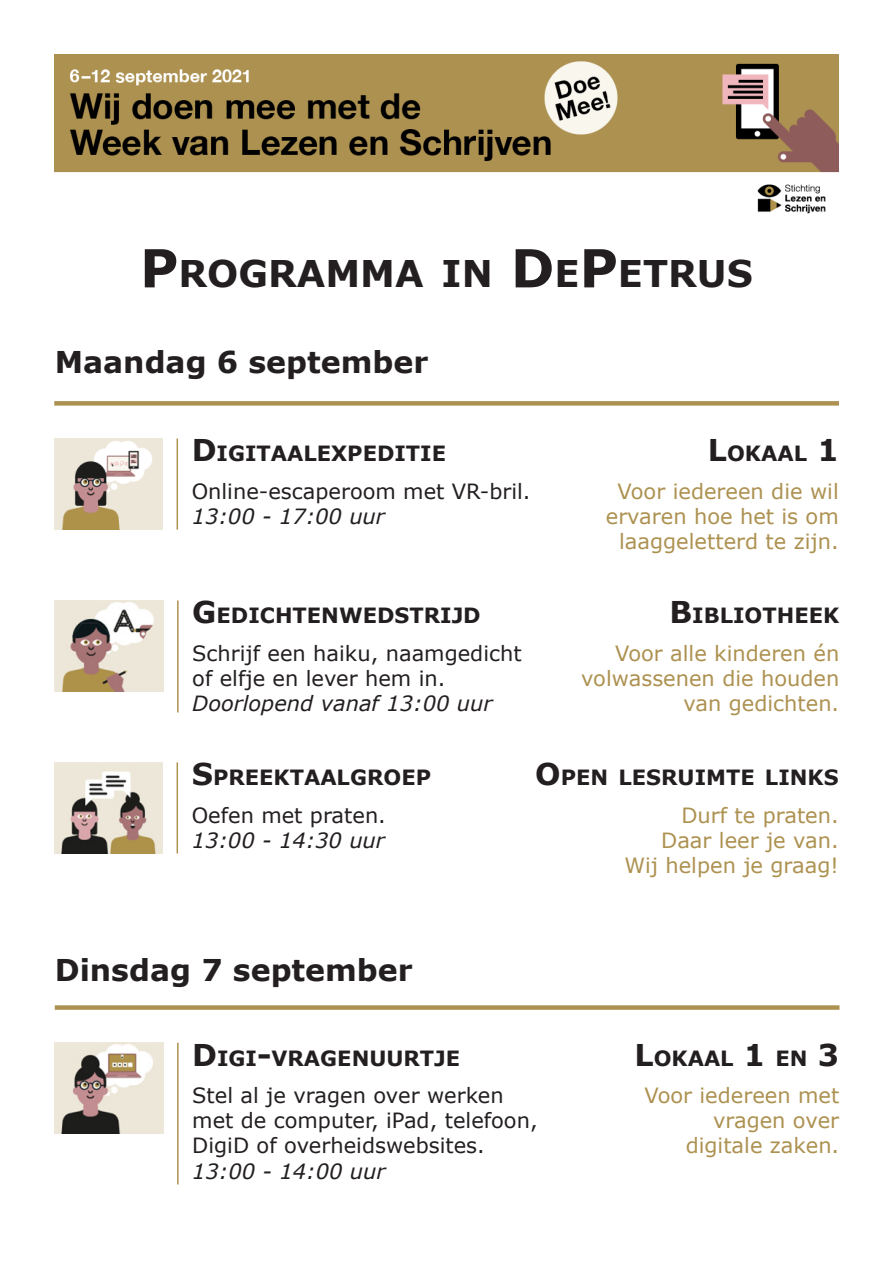
<style>
.page{position:relative;width:893px;height:1263px;background:#fff}
.page>*{position:absolute;margin:0;border:0;box-sizing:border-box;transform-origin:0 0}
.t1{font:700 36.75px "Verdana";color:#231f20}
.t2{font:700 30px "Verdana";color:#231f20}
.t3{font:21px/25.2px "Verdana";color:#ad9150;text-align:right}
.t4{font:21px/25.2px "Verdana";color:#231f20}
.t5{font:700 21px "Verdana";color:#231f20}
.t6{font:italic 21px "Verdana";color:#231f20}
.s1{font-size:52.5px}
.s2{font-size:30px}
</style>
<div class="page">
<img style="left:54px;top:54px;width:785px;height:160px">
<div style="left:54px;top:176px;width:251px;height:49px;background:#fff"></div>
<div style="left:54px;top:401px;width:785px;height:5px;background:#ad9150"></div>
<img style="left:54px;top:762px;width:109px;height:91px">
<img style="left:54px;top:438px;width:109px;height:92px">
<hr style="left:177px;top:438px;width:1px;height:92px;background:#ad9150">
<img style="left:55px;top:600px;width:108px;height:91px">
<hr style="left:177px;top:600px;width:2px;height:112px;background:#ad9150">
<hr style="left:177px;top:762px;width:1px;height:91px;background:#ad9150">
<div style="left:55px;top:1005px;width:784px;height:5px;background:#ad9150"></div>
<img style="left:55px;top:1043px;width:108px;height:91px">
<hr style="left:177px;top:1043px;width:2px;height:141px;background:#ad9150">
<p class="t1" style="left:140px;top:250px;width:614px"><span class="s1">P</span>ROGRAMMA IN <span class="s1">D</span>E<span class="s1">P</span>ETRUS</p>
<p class="t2" style="left:55px;top:343px;width:375px">Maandag 6 september</p>
<p class="t5" style="left:192px;top:440px;width:256px"><span class="s2">D</span>IGITAALEXPEDITIE</p>
<p class="t5" style="left:708px;top:440px;width:132px"><span class="s2">L</span>OKAAL <span class="s2">1</span></p>
<p class="t4" style="left:192px;top:479px;width:340px">Online-escaperoom met VR-bril.</p>
<p class="t6" style="left:192px;top:503px;width:195px">13:00 - 17:00 uur</p>
<p class="t3" style="left:606px;top:479px;width:234px">Voor iedereen die wil ervaren hoe het is om laaggeletterd te zijn.</p>
<p class="t5" style="left:192px;top:602px;width:287px"><span class="s2">G</span> EDICHTENWEDSTRIJD</p>
<p class="t5" style="left:669px;top:602px;width:171px"><span class="s2">B</span>IBLIOTHEEK</p>
<p class="t4" style="left:192px;top:641px;width:331px">Schrijf een haiku, naamgedicht of elfje en lever hem in.</p>
<p class="t6" style="left:192px;top:690px;width:302px">Doorlopend vanaf 13:00 uur</p>
<p class="t3" style="left:581px;top:641px;width:260px">Voor alle kinderen én volwassenen die houden van gedichten.</p>
<p class="t5" style="left:192px;top:764px;width:238px"><span class="s2">S</span>PREEKTAALGROEP</p>
<p class="t5" style="left:535px;top:764px;width:305px"><span class="s2">O</span>PEN LESRUIMTE LINKS</p>
<p class="t4" style="left:192px;top:803px;width:196px">Oefen met praten.</p>
<p class="t6" style="left:192px;top:827px;width:195px">13:00 - 14:30 uur</p>
<p class="t3" style="left:681px;top:803px;width:159px">Durf te praten.</p>
<p class="t3" style="left:661px;top:828px;width:179px">Daar leer je van.</p>
<p class="t3" style="left:624px;top:853px;width:216px">Wij helpen je graag!</p>
<p class="t2" style="left:55px;top:951px;width:359px">Dinsdag 7 september</p>
<p class="t5" style="left:192px;top:1044px;width:270px"><span class="s2">D</span>IGI<span class="s2">-</span>VRAGENUURTJE</p>
<p class="t5" style="left:634px;top:1044px;width:206px"><span class="s2">L</span>OKAAL <span class="s2">1</span> EN <span class="s2">3</span></p>
<p class="t4" style="left:192px;top:1083px;width:347px">Stel al je vragen over werken met de computer, iPad, telefoon,<br>DigiD of overheidswebsites.</p>
<p class="t6" style="left:192px;top:1158px;width:195px">13:00 - 14:00 uur</p>
<p class="t3" style="left:644px;top:1083px;width:196px">Voor iedereen met</p>
<p class="t3" style="left:713px;top:1108px;width:128px">vragen over</p>
<p class="t3" style="left:686px;top:1133px;width:155px">digitale zaken.</p>
</div>
